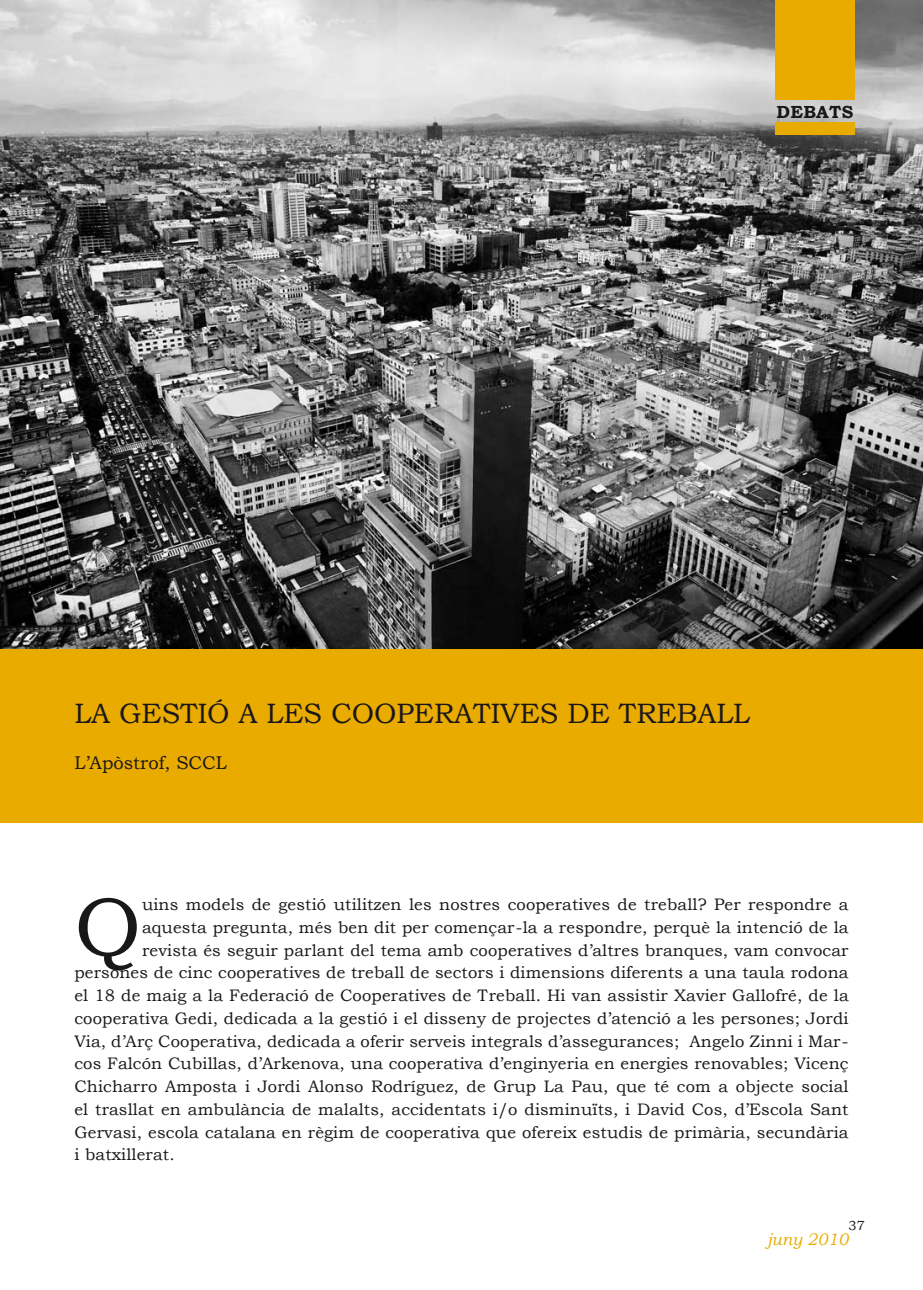
<style>
.page{position:relative;width:923px;height:1290px;background:#fff}
.page>*{position:absolute;margin:0;border:0;box-sizing:border-box;transform-origin:0 0}
.t1{font:83.48px "Bookman Old Style";color:#1a171b}
.t2{font:28px "Bookman Old Style";color:#1a171b}
.t3{font:18.38px "Bookman Old Style";color:#1a171b}
.t4{font:700 17.5px "Bookman Old Style";letter-spacing:.02em;color:#1a171b}
.t5{font:16.62px "Bookman Old Style";letter-spacing:.01em;color:#1a171b}
.t6{font:italic 16.62px "Bookman Old Style";color:#e9ab00}
.t7{font:13.12px "Bookman Old Style";color:#1a171b}
</style>
<div class="page">
<img style="left:0;top:0;width:923px;height:649px">
<div style="left:0;top:649px;width:923px;height:174px;background:#e9ab00"></div>
<div style="left:775px;top:0;width:79px;height:100px;background:#e9ab00"></div>
<div style="left:775px;top:123px;width:79px;height:12px;background:#e9ab00"></div>
<p class="t4" style="left:776px;top:101px;width:78px">DEBATS</p>
<h2 class="t2" style="left:74px;top:698px;width:63px">La gesti</h2>
<h2 class="t2" style="left:207px;top:698px;width:79px">ó a les</h2>
<h2 class="t2" style="left:331px;top:698px;width:20px">cooperatives</h2>
<h2 class="t2" style="left:567px;top:698px;width:72px">de treball</h2>
<p class="t3" style="left:74px;top:752px;width:154px">L’Apòstrof, SCCL</p>
<h1 class="t1" style="left:74px;top:879px;width:59px">Q</h1>
<p class="t5" style="left:142px;top:895px;width:708px">uins models de gestió utilitzen les nostres cooperatives de treball? Per respondre a</p>
<p class="t5" style="left:142px;top:918px;width:708px">aquesta pregunta, més ben dit per començar-la a respondre, perquè la intenció de la</p>
<p class="t5" style="left:142px;top:940px;width:708px">revista és seguir parlant del tema amb cooperatives d’altres branques, vam convocar</p>
<p class="t5" style="left:74px;top:963px;width:775px">persones de cinc cooperatives de treball de sectors i dimensions diferents a una taula rodona</p>
<p class="t5" style="left:74px;top:986px;width:775px">el 18 de maig a la Federació de Cooperatives de Treball. Hi van assistir Xavier Gallofré, de la</p>
<p class="t5" style="left:74px;top:1009px;width:775px">cooperativa Gedi, dedicada a la gestió i el disseny de projectes d’atenció a les persones; Jordi</p>
<p class="t5" style="left:74px;top:1031px;width:775px">Via, d’Arç Cooperativa, dedicada a oferir serveis integrals d’assegurances; Angelo Zinni i Mar-</p>
<p class="t5" style="left:74px;top:1054px;width:775px">cos Falcón Cubillas, d’Arkenova, una cooperativa d’enginyeria en energies renovables; Vicenç</p>
<p class="t5" style="left:74px;top:1077px;width:775px">Chicharro Amposta i Jordi Alonso Rodríguez, de Grup La Pau, que té com a objecte social</p>
<p class="t5" style="left:74px;top:1100px;width:775px">el trasllat en ambulància de malalts, accidentats i/o disminuïts, i David Cos, d’Escola Sant</p>
<p class="t5" style="left:74px;top:1122px;width:775px">Gervasi, escola catalana en règim de cooperativa que ofereix estudis de primària, secundària</p>
<p class="t5" style="left:74px;top:1145px;width:102px">i batxillerat.</p>
<p class="t7" style="left:848px;top:1218px;width:18px">37</p>
<p class="t6" style="left:767px;top:1230px;width:83px">juny 2010</p>
</div>
